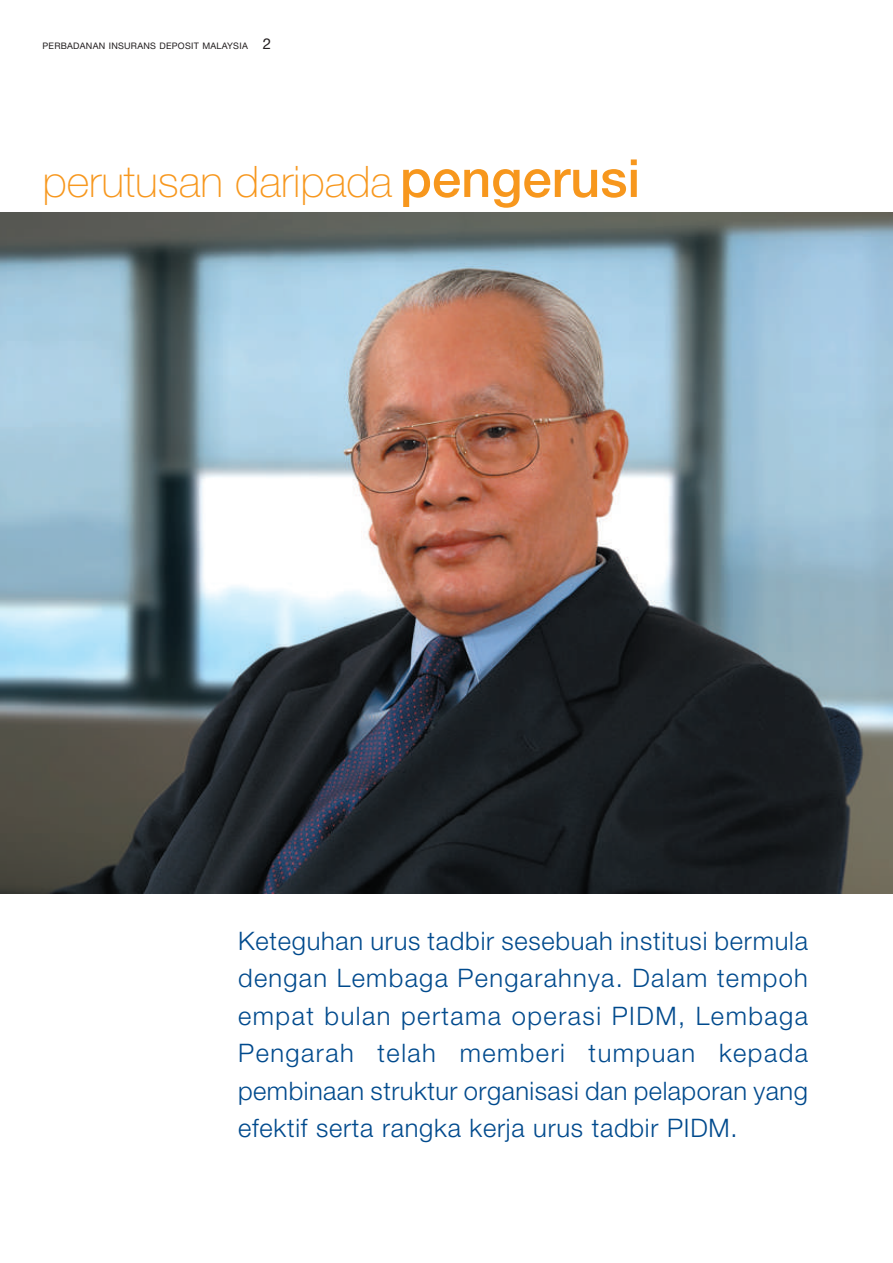
<style>
.page{position:relative;width:893px;height:1263px;background:#fff}
.page>*{position:absolute;margin:0;border:0;box-sizing:border-box;transform-origin:0 0}
.t1{font:500 52.5px "Helvetica Neue";color:#f7971d}
.t2{font:100 43.5px "Helvetica Neue";color:#f7971d}
.t3{font:300 25.5px/37.5px "Helvetica Neue";letter-spacing:.03em;color:#004a8d;text-align:justify}
.t4{font:9px "Helvetica Neue";letter-spacing:.03em;color:#231f20}
</style>
<div class="page">
<img style="left:0;top:213px;width:893px;height:680px">
<p class="t4" style="left:43px;top:40px;width:207px">PERBADANAN INSURANS DEPOSIT MALAYSIA</p>
<h2 class="t2" style="left:43px;top:157px;width:351px">perutusan daripada</h2>
<h1 class="t1" style="left:400px;top:147px;width:242px">pengerusi</h1>
<p class="t3" style="left:238px;top:921px;width:571px">Keteguhan urus tadbir sesebuah institusi bermula dengan Lembaga Pengarahnya. Dalam tempoh empat bulan pertama operasi PIDM, Lembaga Pengarah telah memberi tumpuan kepada pembinaan struktur organisasi dan pelaporan yang efektif serta rangka kerja urus tadbir PIDM.</p>
</div>
